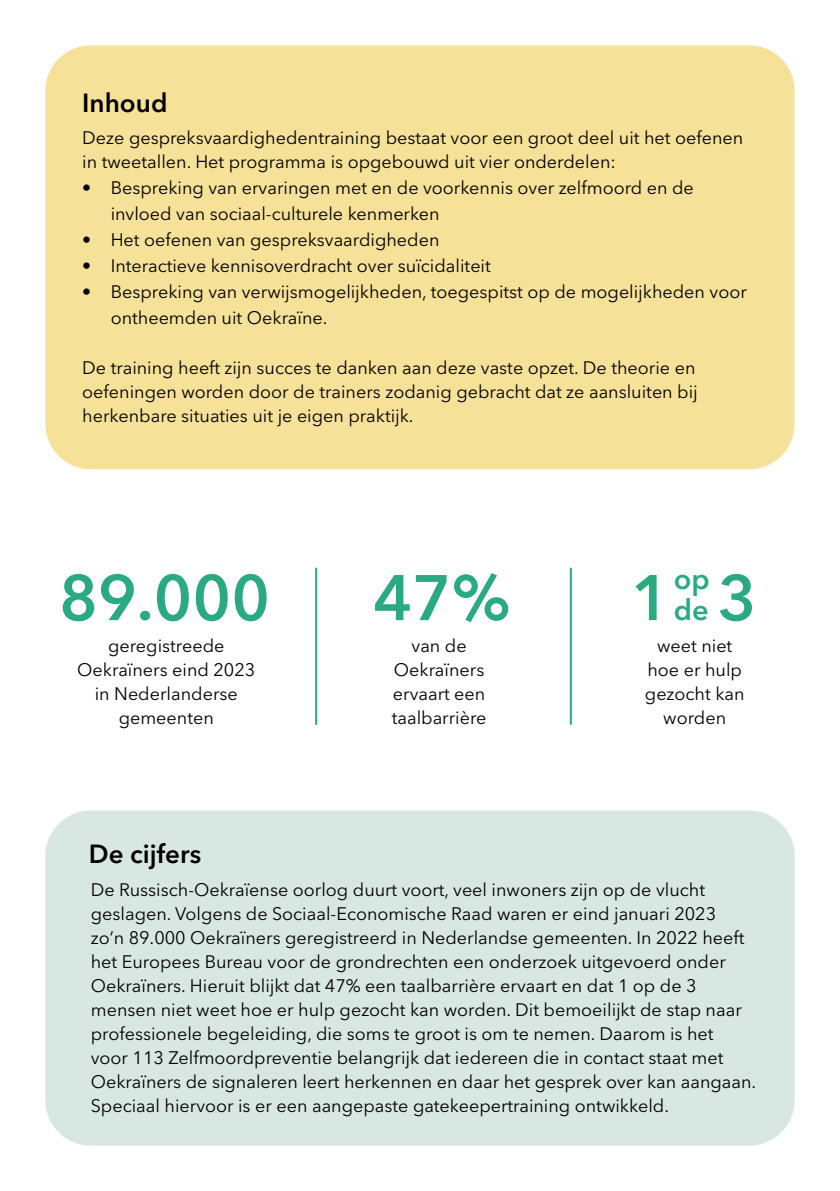
<style>
.page{position:relative;width:840px;height:1191px;background:#fff}
.page>*{position:absolute;margin:0;border:0;box-sizing:border-box;transform-origin:0 0}
.t1{font:600 63.8px "Avenir Next LT Pro";color:#2aaa83}
.t2{font:600 29px "Avenir Next LT Pro";color:#2aaa83}
.t3{font:600 26px "Avenir Next LT Pro";color:#000}
.t4{font:18px/24px "Avenir Next LT Pro";color:#000}
</style>
<div class="page">
<div style="left:45px;top:45px;width:749px;height:424px;background:#f6e198;border-radius:45px"></div>
<div style="left:45px;top:810px;width:749px;height:335px;background:#d9e7e3;border-radius:45px"></div>
<hr style="left:315px;top:567px;width:2px;height:158px;background:#2aaa83">
<hr style="left:569px;top:567px;width:2px;height:158px;background:#2aaa83">
<p class="t3" style="left:82px;top:87px;width:87px">Inhoud</p>
<h1 class="t4" style="left:82px;top:125px;width:662px">Deze gespreksvaardighedentraining bestaat voor een groot deel uit het oefenen in tweetallen. Het programma is opgebouwd uit vier onderdelen:</h1>
<p class="t4" style="left:111px;top:174px;width:584px;line-height:26px;text-indent:-28px">• Bespreking van ervaringen met en de voorkennis over zelfmoord en de invloed van sociaal-culturele kenmerken</p>
<p class="t4" style="left:82px;top:227px;width:358px">• Het oefenen van gespreksvaardigheden</p>
<p class="t4" style="left:82px;top:253px;width:410px">• Interactieve kennisoverdracht over suïcidaliteit</p>
<p class="t4" style="left:111px;top:278px;width:637px;line-height:26px;text-indent:-28px">• Bespreking van verwijsmogelijkheden, toegespitst op de mogelijkheden voor ontheemden uit Oekraïne.</p>
<h1 class="t4" style="left:82px;top:355px;width:616px">De training heeft zijn succes te danken aan deze vaste opzet. De theorie en oefeningen worden door de trainers zodanig gebracht dat ze aansluiten bij herkenbare situaties uit je eigen praktijk.</h1>
<p class="t1" style="left:59px;top:559px;width:212px">89.000</p>
<p class="t1" style="left:373px;top:559px;width:138px">47%</p>
<p class="t1" style="left:630px;top:559px;width:127px">1 3</p>
<p class="t2" style="left:673px;top:561px;width:37px">op</p>
<p class="t2" style="left:673px;top:592px;width:36px">de</p>
<h1 class="t4" style="left:77px;top:634px;width:179px;text-align:center">geregistreede<br>Oekraïners eind 2023 in Nederlanderse gemeenten</h1>
<h1 class="t4" style="left:644px;top:634px;width:101px;text-align:center">weet niet hoe er hulp gezocht kan worden</h1>
<h1 class="t4" style="left:391px;top:634px;width:96px;text-align:center">van de<br>Oekraïners ervaart een taalbarrière</h1>
<p class="t3" style="left:89px;top:838px;width:114px">De cijfers</p>
<h1 class="t4" style="left:91px;top:878px;width:666px">De Russisch-Oekraïense oorlog duurt voort, veel inwoners zijn op de vlucht geslagen. Volgens de Sociaal-Economische Raad waren er eind januari 2023<br>zo’n 89.000 Oekraïners geregistreerd in Nederlandse gemeenten. In 2022 heeft het Europees Bureau voor de grondrechten een onderzoek uitgevoerd onder Oekraïners. Hieruit blijkt dat 47% een taalbarrière ervaart en dat 1 op de 3 mensen niet weet hoe er hulp gezocht kan worden. Dit bemoeilijkt de stap naar professionele begeleiding, die soms te groot is om te nemen. Daarom is het<br>voor 113 Zelfmoordpreventie belangrijk dat iedereen die in contact staat met Oekraïners de signaleren leert herkennen en daar het gesprek over kan aangaan.<br>Speciaal hiervoor is er een aangepaste gatekeepertraining ontwikkeld.</h1>
</div>
